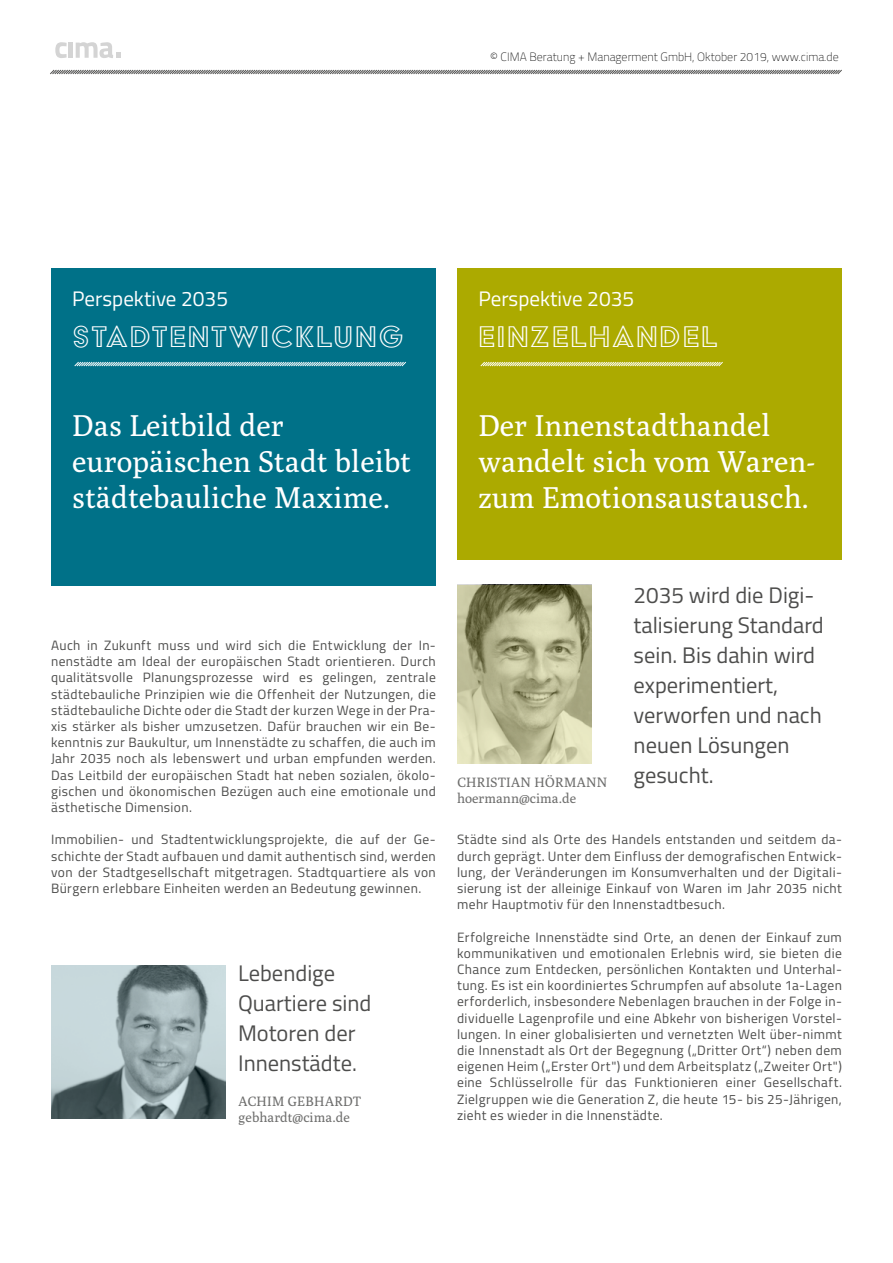
<style>
.page{position:relative;width:893px;height:1263px;background:#fff}
.page>*{position:absolute;margin:0;border:0;box-sizing:border-box;transform-origin:0 0}
._000-subheader_001{font:34.5px "Acier BAT Text Outline";letter-spacing:.05em;color:#fff}
._000-subheader_001-2{font:30px/36px "Poly";color:#fff}
._000-subheader_001-3{font:22.5px/30px "Titillium";color:#4d4d4c}
._000-subheader_001-4{font:21px "Titillium";color:#fff}
._000-FLIESS{font:13.5px/16.2px "Titillium";letter-spacing:.03em;color:#4d4d4c;text-align:justify}
._000-FLIESS-2{font:13.5px/16.2px "Poly";letter-spacing:.025em;color:#6e6e6d}
._000-FLIESS-3{font:100 12px "Titillium";color:#000}
</style>
<div class="page">
<svg style="left:50px;top:69px;width:792px;height:6px"></svg>
<svg style="left:51px;top:965px;width:174px;height:153px;background:#97a8ab"></svg>
<div style="left:51px;top:268px;width:385px;height:317px;background:#007188"></div>
<svg style="left:74px;top:361px;width:332px;height:6px"></svg>
<div style="left:457px;top:268px;width:385px;height:291px;background:#acaa00"></div>
<svg style="left:480px;top:361px;width:243px;height:6px"></svg>
<svg style="left:457px;top:585px;width:134px;height:178px;background:#b2b18c"></svg>
<svg style="left:55px;top:42px;width:12px;height:16px"></svg>
<hr style="left:69px;top:43px;width:4px;height:15px;background:#d4d4d4">
<svg style="left:76px;top:42px;width:45px;height:16px"></svg>
<p class="_000-FLIESS-3" style="left:490px;top:48px;width:350px">© CIMA Beratung + Managerment GmbH, Oktober 2019, www.cima.de</p>
<p class="_000-subheader_001-4" style="left:72px;top:283px;width:157px">Perspektive 2035</p>
<p class="_000-subheader_001" style="left:73px;top:319px;width:333px">STADTENTWICKLUNG</p>
<p class="_000-subheader_001-2" style="left:72px;top:408px;width:340px">Das Leitbild der europäischen Stadt bleibt städtebauliche Maxime.</p>
<p class="_000-subheader_001-4" style="left:478px;top:283px;width:157px">Perspektive 2035</p>
<p class="_000-subheader_001" style="left:479px;top:319px;width:241px">EINZELHANDEL</p>
<p class="_000-subheader_001-2" style="left:478px;top:408px;width:338px">Der Innenstadthandel wandelt sich vom Waren&shy;zum Emotionsaustausch.</p>
<p class="_000-FLIESS" style="left:51px;top:636px;width:386px">Auch in Zukunft muss und wird sich die Entwicklung der In&shy;nenstädte am Ideal der europäischen Stadt orientieren. Durch qualitätsvolle Planungsprozesse wird es gelingen, zentrale städtebauliche Prinzipien wie die Offenheit der Nutzungen, die städtebauliche Dichte oder die Stadt der kurzen Wege in der Pra&shy;xis stärker als bisher umzusetzen. Dafür brauchen wir ein Be&shy;kenntnis zur Baukultur, um Innenstädte zu schaffen, die auch im Jahr 2035 noch als lebenswert und urban empfunden werden.<br>Das Leitbild der europäischen Stadt hat neben sozialen, ökolo&shy;gischen und ökonomischen Bezügen auch eine emotionale und ästhetische Dimension.</p>
<p class="_000-FLIESS" style="left:51px;top:831px;width:386px">Immobilien- und Stadtentwicklungsprojekte, die auf der Ge&shy;schichte der Stadt aufbauen und damit authentisch sind, werden von der Stadtgesellschaft mitgetragen. Stadtquartiere als von Bürgern erlebbare Einheiten werden an Bedeutung gewinnen.</p>
<p class="_000-subheader_001-3" style="left:238px;top:957px;width:135px">Lebendige<br>Quartiere sind<br>Motoren der<br>Innenstädte.</p>
<p class="_000-FLIESS-2" style="left:238px;top:1093px;width:124px">ACHIM GEBHARDT gebhardt@cima.de</p>
<p class="_000-FLIESS-2" style="left:457px;top:774px;width:152px">CHRISTIAN HÖRMANN hoermann@cima.de</p>
<p class="_000-subheader_001-3" style="left:634px;top:579px;width:192px">2035 wird die Digi&shy;talisierung Standard sein. Bis dahin wird experimentiert, verworfen und nach</p>
<p class="_000-subheader_001-3" style="left:634px;top:729px;width:157px">neuen Lösungen gesucht.</p>
<p class="_000-FLIESS" style="left:457px;top:831px;width:386px">Städte sind als Orte des Handels entstanden und seitdem da&shy;durch geprägt. Unter dem Einfluss der demografischen Entwick&shy;lung, der Veränderungen im Konsumverhalten und der Digitali&shy;sierung ist der alleinige Einkauf von Waren im Jahr 2035 nicht mehr Hauptmotiv für den Innenstadtbesuch.</p>
<p class="_000-FLIESS" style="left:457px;top:928px;width:386px">Erfolgreiche Innenstädte sind Orte, an denen der Einkauf zum kommunikativen und emotionalen Erlebnis wird, sie bieten die Chance zum Entdecken, persönlichen Kontakten und Unterhal&shy;tung. Es ist ein koordiniertes Schrumpfen auf absolute 1a-Lagen erforderlich, insbesondere Nebenlagen brauchen in der Folge in&shy;dividuelle Lagenprofile und eine Abkehr von bisherigen Vorstel&shy;lungen. In einer globalisierten und vernetzten Welt über-nimmt die Innenstadt als Ort der Begegnung („Dritter Ort“) neben dem eigenen Heim („Erster Ort") und dem Arbeitsplatz („Zweiter Ort") eine Schlüsselrolle für das Funktionieren einer Gesellschaft.<br>Zielgruppen wie die Generation Z, die heute 15- bis 25-Jährigen, zieht es wieder in die Innenstädte.</p>
</div>
